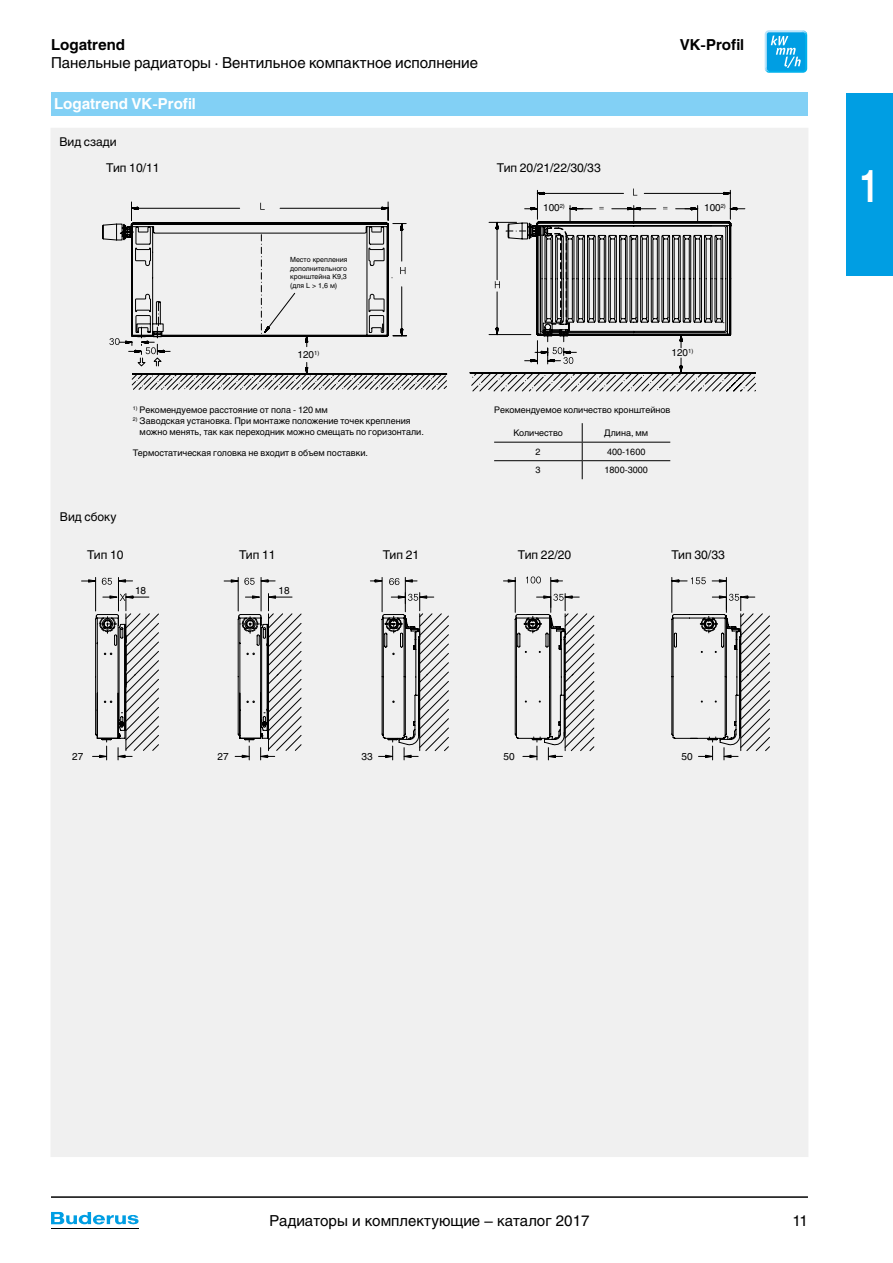
<style>
.page{position:relative;width:893px;height:1263px;background:#fff}
.page>*{position:absolute;margin:0;border:0;box-sizing:border-box;transform-origin:0 0}
.t1{font:700 condensed 45px "Helios C Cn";color:#fff;scale:.8 1}
.t2{font:15px "Helios C";color:#000}
.t3{font:700 15px "Helios C";color:#fff}
.t4{font:700 15px "Helios C";color:#000}
.t5{font:12px "Helios C";color:#000}
.t6{font:9.9px "Helios C";color:#000}
.t7{font:9.75px "Helios C";color:#000}
.t8{font:9px/10.8px "Helios C";color:#000}
.t9{font:7.05px/8.4px "Helios C";color:#000;text-align:justify}
</style>
<div class="page">
<svg style="left:51px;top:1212px;width:88px;height:13px"></svg>
<hr style="left:51px;top:1228px;width:87px;height:1px;background:#000">
<div style="left:846px;top:94px;width:47px;height:182px;background:#009ee3"></div>
<hr style="left:51px;top:1197px;width:757px;height:1px;background:#000">
<svg style="left:764px;top:33px;width:44px;height:37px"></svg>
<svg style="left:765px;top:30px;width:42px;height:43px;background:#32b2e9"></svg>
<div style="left:51px;top:128px;width:757px;height:1029px;background:#f0f0f0"></div>
<hr style="left:494px;top:442px;width:88px;height:1px;background:#000">
<hr style="left:582px;top:442px;width:88px;height:1px;background:#000">
<hr style="left:494px;top:460px;width:88px;height:1px;background:#000">
<hr style="left:582px;top:460px;width:88px;height:1px;background:#000">
<svg style="left:582px;top:423px;width:1px;height:56px"></svg>
<div style="left:51px;top:92px;width:757px;height:24px;background:#82d0f5"></div>
<svg style="left:103px;top:202px;width:344px;height:188px"></svg>
<svg style="left:489px;top:189px;width:256px;height:34px"></svg>
<svg style="left:471px;top:223px;width:285px;height:168px"></svg>
<svg style="left:263px;top:225px;width:419px;height:150px"></svg>
<svg style="left:149px;top:613px;width:621px;height:138px"></svg>
<svg style="left:81px;top:577px;width:68px;height:183px"></svg>
<svg style="left:224px;top:576px;width:531px;height:184px"></svg>
<h2 class="t4" style="left:51px;top:36px;width:76px">Logatrend</h2>
<h2 class="t4" style="left:680px;top:36px;width:66px">VK-Profil</h2>
<h2 class="t2" style="left:51px;top:54px;width:429px">Панельные радиаторы · Вентильное компактное исполнение</h2>
<h2 class="t3" style="left:54px;top:95px;width:143px">Logatrend VK-Profil</h2>
<h3 class="t5" style="left:59px;top:134px;width:59px">Вид сзади</h3>
<h3 class="t5" style="left:106px;top:161px;width:55px">Тип 10/11</h3>
<h3 class="t5" style="left:497px;top:161px;width:105px">Тип 20/21/22/30/33</h3>
<p class="t9" style="left:290px;top:256px;width:59px">Место крепления дополнительного кронштейна K9,3 (для L &gt; 1,6 м)</p>
<p class="t7" style="left:543px;top:202px;width:23px">100<sup>2)</sup></p>
<p class="t7" style="left:704px;top:202px;width:23px">100<sup>2)</sup></p>
<p class="t7" style="left:298px;top:349px;width:23px">120<sup>1)</sup></p>
<p class="t7" style="left:671px;top:347px;width:23px">120<sup>1)</sup></p>
<p class="t8" style="left:133px;top:404px;width:197px"><sup>1)</sup> Рекомендуемое расстояние от пола - 120 мм</p>
<p class="t8" style="left:140px;top:415px;width:286px;text-indent:-7px"><sup>2)</sup> Заводская установка. При монтаже положение точек крепления можно менять, так как переходник можно смещать по горизонтали.</p>
<p class="t8" style="left:133px;top:447px;width:237px">Термостатическая головка не входит в объем поставки.</p>
<h3 class="t5" style="left:60px;top:509px;width:58px">Вид сбоку</h3>
<p class="t8" style="left:494px;top:404px;width:178px">Рекомендуемое количество кронштейнов</p>
<p class="t8" style="left:513px;top:427px;width:51px">Количество</p>
<p class="t8" style="left:604px;top:427px;width:46px">Длина, мм</p>
<p class="t8" style="left:536px;top:446px;width:7px">2</p>
<p class="t8" style="left:607px;top:446px;width:40px">400-1600</p>
<p class="t8" style="left:536px;top:465px;width:7px">3</p>
<p class="t8" style="left:604px;top:465px;width:45px">1800-3000</p>
<h3 class="t5" style="left:87px;top:547px;width:38px">Тип 10</h3>
<h3 class="t5" style="left:239px;top:547px;width:38px">Тип 11</h3>
<h3 class="t5" style="left:383px;top:547px;width:38px">Тип 21</h3>
<h3 class="t5" style="left:518px;top:547px;width:55px">Тип 22/20</h3>
<h3 class="t5" style="left:671px;top:547px;width:55px">Тип 30/33</h3>
<p class="t6" style="left:135px;top:585px;width:13px">18</p>
<p class="t6" style="left:279px;top:585px;width:13px">18</p>
<p class="t6" style="left:72px;top:750px;width:13px">27</p>
<p class="t6" style="left:218px;top:750px;width:13px">27</p>
<p class="t6" style="left:362px;top:750px;width:13px">33</p>
<p class="t6" style="left:503px;top:750px;width:13px">50</p>
<p class="t6" style="left:681px;top:750px;width:13px">50</p>
<h1 class="t1" style="left:861px;top:159px;width:23px">1</h1>
<h2 class="t2" style="left:269px;top:1212px;width:322px">Радиаторы и комплектующие – каталог 2017</h2>
<h2 class="t2" style="left:792px;top:1212px;width:17px">11</h2>
</div>
